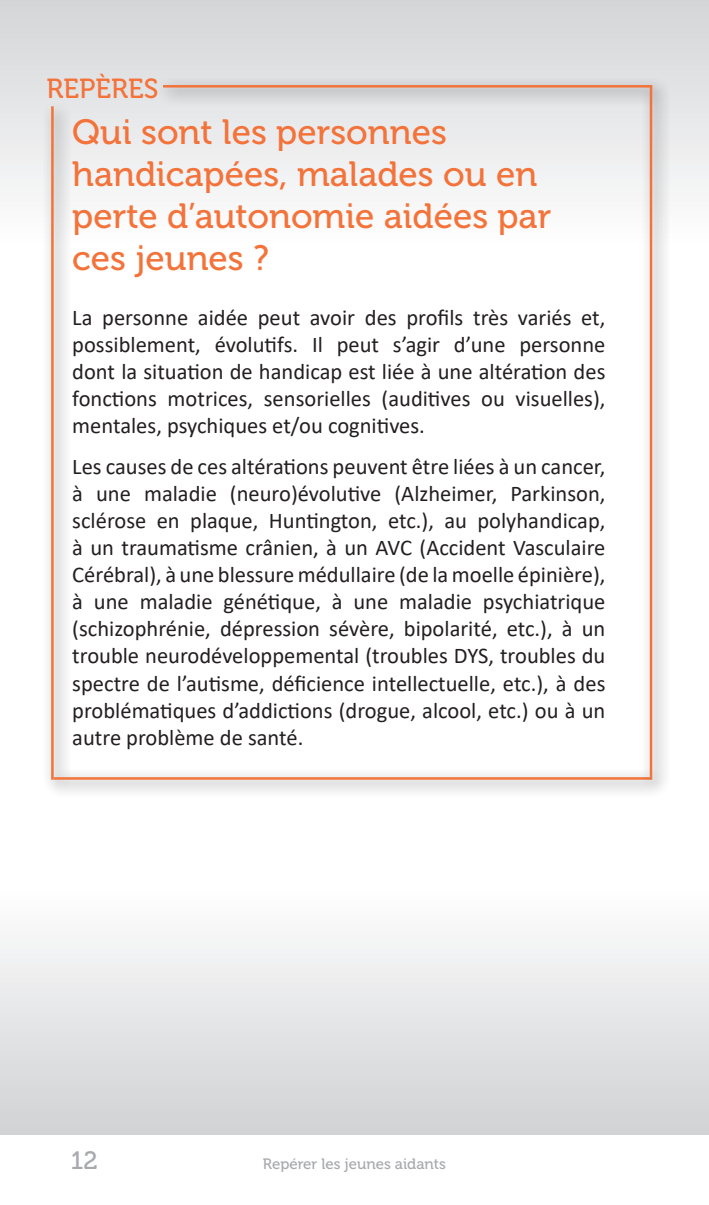
<style>
.page{position:relative;width:709px;height:1205px;background:#fff}
.page>*{position:absolute;margin:0;border:0;box-sizing:border-box;transform-origin:0 0}
.t1{font:35px/42px "Museo 500";color:#f3733a}
.t2{font:27.5px "Museo 500";color:#f3733a}
.t3{font:25px "Museo 500";color:#a8a9ad}
.t4{font:22.5px/27px "Calibri";color:#231f20;text-align:justify}
.t5{font:15px "Museo 500";color:#a8a9ad}
</style>
<div class="page">
<div style="left:0;top:887px;width:709px;height:247px;background:linear-gradient(to bottom,#fefeff,#d0d2d4)"></div>
<div style="left:0;top:0;width:709px;height:247px;background:linear-gradient(to bottom,#d4d5d7,#fefefe)"></div>
<div style="left:42px;top:99px;width:30px;height:698px;background:#231f20;opacity:.75"></div>
<hr style="left:51px;top:106px;width:3px;height:674px;background:#f3733a">
<div style="left:47px;top:768px;width:623px;height:30px;background:#231f20;opacity:.75"></div>
<hr style="left:54px;top:777px;width:598px;height:3px;background:#f3733a">
<div style="left:156px;top:76px;width:513px;height:30px;background:#d7d8da"></div>
<hr style="left:163px;top:85px;width:489px;height:3px;background:#f3733a">
<div style="left:641px;top:79px;width:29px;height:715px;background:#231f20;opacity:.75"></div>
<hr style="left:649px;top:86px;width:3px;height:691px;background:#f3733a">
<p class="t2" style="left:47px;top:73px;width:113px">REPÈRES</p>
<h1 class="t1" style="left:72px;top:111px;width:480px">Qui sont les personnes handicapées, malades ou en perte d’autonomie aidées par ces jeunes ?</h1>
<p class="t4" style="left:72px;top:304px;width:534px">La personne aidée peut avoir des profils très variés et, possiblement, évolutifs. Il peut s’agir d’une personne dont la situation de handicap est liée à une altération des fonctions motrices, sensorielles (auditives ou visuelles), mentales, psychiques et/ou cognitives.</p>
<p class="t4" style="left:72px;top:453px;width:534px">Les causes de ces altérations peuvent être liées à un cancer, à une maladie (neuro)évolutive (Alzheimer, Parkinson, sclérose en plaque, Huntington, etc.), au polyhandicap, à un traumatisme crânien, à un AVC (Accident Vasculaire Cérébral), à une blessure médullaire (de la moelle épinière), à une maladie génétique, à une maladie psychiatrique (schizophrénie, dépression sévère, bipolarité, etc.), à un trouble neurodéveloppemental (troubles DYS, troubles du spectre de l’autisme, déficience intellectuelle, etc.), à des problématiques d’addictions (drogue, alcool, etc.) ou à un autre problème de santé.</p>
<p class="t3" style="left:71px;top:1147px;width:28px">12</p>
<p class="t5" style="left:263px;top:1155px;width:184px">Repérer les jeunes aidants</p>
</div>
